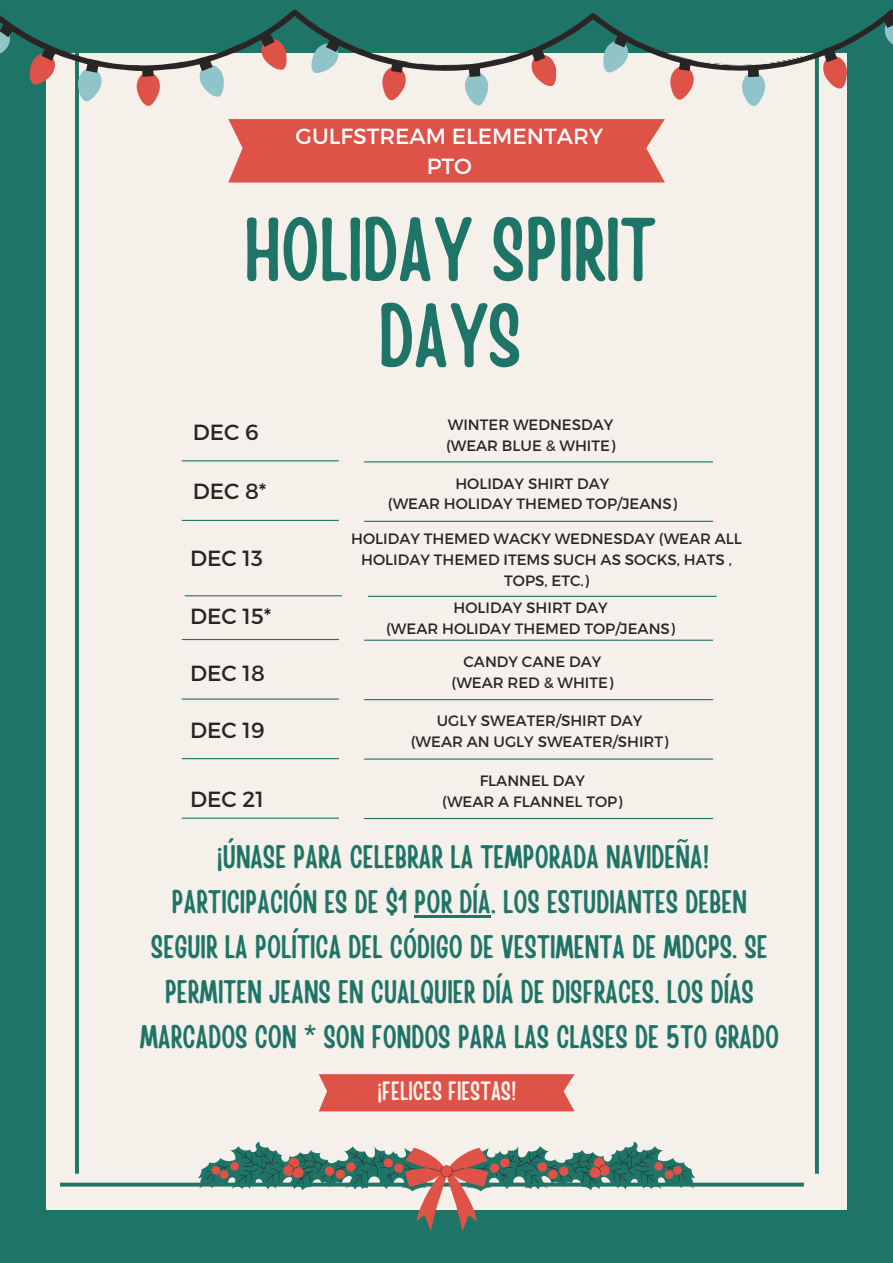
<style>
.page{position:relative;width:893px;height:1263px;background:#1f7468}
.page>*{position:absolute;margin:0;border:0;box-sizing:border-box;transform-origin:0 0}
.t1{font:88.88px/86.1px "Handy Casual Condensed";color:#1f7468;text-align:center}
.t2{font:32.47px/45px "Handy Casual Condensed";color:#1f7468;text-align:center}
.t3{font:26.33px "Handy Casual Condensed";color:#f5f0ea}
.t4{font:21.9px "Montserrat";color:#292524}
.t5{font:21.9px/30.4px "Montserrat";color:#fff;text-align:center}
.t6{font:15px/20.9px "Montserrat";color:#292524;text-align:center}
</style>
<div class="page">
<div style="left:46px;top:53px;width:801px;height:1157px;background:#f5f0ea"></div>
<hr style="left:75px;top:16px;width:4px;height:1158px;background:#1f7468">
<svg style="left:815px;top:106px;width:4px;height:1068px;background:#25776b"></svg>
<svg style="left:60px;top:1182px;width:744px;height:4px"></svg>
<hr style="left:364px;top:461px;width:349px;height:1px;background:#1f7468">
<hr style="left:364px;top:521px;width:349px;height:1px;background:#1f7468">
<hr style="left:368px;top:596px;width:349px;height:1px;background:#1f7468">
<hr style="left:364px;top:640px;width:349px;height:1px;background:#1f7468">
<hr style="left:364px;top:699px;width:349px;height:1px;background:#1f7468">
<hr style="left:364px;top:758px;width:349px;height:2px;background:#1f7468">
<hr style="left:364px;top:818px;width:349px;height:1px;background:#1f7468">
<hr style="left:182px;top:460px;width:157px;height:1px;background:#1f7468">
<hr style="left:185px;top:595px;width:157px;height:1px;background:#1f7468">
<hr style="left:182px;top:639px;width:157px;height:1px;background:#1f7468">
<hr style="left:182px;top:698px;width:157px;height:2px;background:#1f7468">
<hr style="left:182px;top:758px;width:157px;height:1px;background:#1f7468">
<hr style="left:182px;top:818px;width:157px;height:1px;background:#1f7468">
<hr style="left:182px;top:520px;width:157px;height:1px;background:#1f7468">
<svg style="left:30px;top:79px;width:817px;height:27px"></svg>
<svg style="left:0;top:10px;width:893px;height:69px"></svg>
<svg style="left:228px;top:119px;width:437px;height:64px;background:#df594f"></svg>
<div style="left:319px;top:1074px;width:255px;height:37px;background:#de5248"></div>
<svg style="left:198px;top:1141px;width:497px;height:90px"></svg>
<hr style="left:415px;top:915px;width:76px;height:3px;background:#1f7468">
<p class="t5" style="left:295px;top:120px;width:309px">GULFSTREAM ELEMENTARY<br>PTO</p>
<p class="t1" style="left:244px;top:202px;width:413px">HOLIDAY SPIRIT<br>DAYS</p>
<p class="t4" style="left:193px;top:418px;width:67px">DEC 6</p>
<p class="t6" style="left:448px;top:414px;width:167px">WINTER WEDNESDAY</p>
<p class="t6" style="left:446px;top:434px;width:171px">(WEAR BLUE &amp; WHITE)</p>
<p class="t4" style="left:193px;top:477px;width:75px">DEC 8*</p>
<p class="t4" style="left:190px;top:544px;width:74px">DEC 13</p>
<p class="t4" style="left:190px;top:602px;width:83px">DEC 15*</p>
<p class="t4" style="left:190px;top:659px;width:76px">DEC 18</p>
<p class="t4" style="left:190px;top:716px;width:76px">DEC 19</p>
<p class="t4" style="left:190px;top:785px;width:75px">DEC 21</p>
<p class="t6" style="left:455px;top:472px;width:155px">HOLIDAY SHIRT DAY</p>
<p class="t6" style="left:388px;top:493px;width:290px">(WEAR HOLIDAY THEMED TOP/JEANS)</p>
<p class="t6" style="left:351px;top:527px;width:392px">HOLIDAY THEMED WACKY WEDNESDAY (WEAR ALL<br>HOLIDAY THEMED ITEMS SUCH AS SOCKS, HATS ,<br>TOPS, ETC.)</p>
<p class="t6" style="left:453px;top:596px;width:155px">HOLIDAY SHIRT DAY</p>
<p class="t6" style="left:386px;top:617px;width:290px">(WEAR HOLIDAY THEMED TOP/JEANS)</p>
<p class="t6" style="left:463px;top:650px;width:139px">CANDY CANE DAY</p>
<p class="t6" style="left:451px;top:671px;width:163px">(WEAR RED &amp; WHITE)</p>
<p class="t6" style="left:437px;top:710px;width:207px">UGLY SWEATER/SHIRT DAY</p>
<p class="t6" style="left:411px;top:730px;width:259px">(WEAR AN UGLY SWEATER/SHIRT)</p>
<p class="t6" style="left:480px;top:769px;width:107px">FLANNEL DAY</p>
<p class="t6" style="left:442px;top:790px;width:182px">(WEAR A FLANNEL TOP)</p>
<p class="t2" style="left:140px;top:833px;width:641px">¡ÚNASE PARA CELEBRAR LA TEMPORADA NAVIDEÑA!<br>PARTICIPACIÓN ES DE $1 POR DÍA. LOS ESTUDIANTES DEBEN SEGUIR LA POLÍTICA DEL CÓDIGO DE VESTIMENTA DE MDCPS. SE PERMITEN JEANS EN CUALQUIER DÍA DE DISFRACES. LOS DÍAS MARCADOS CON * SON FONDOS PARA LAS CLASES DE 5TO GRADO</p>
<p class="t3" style="left:377px;top:1074px;width:141px">¡FELICES FIESTAS!</p>
</div>
